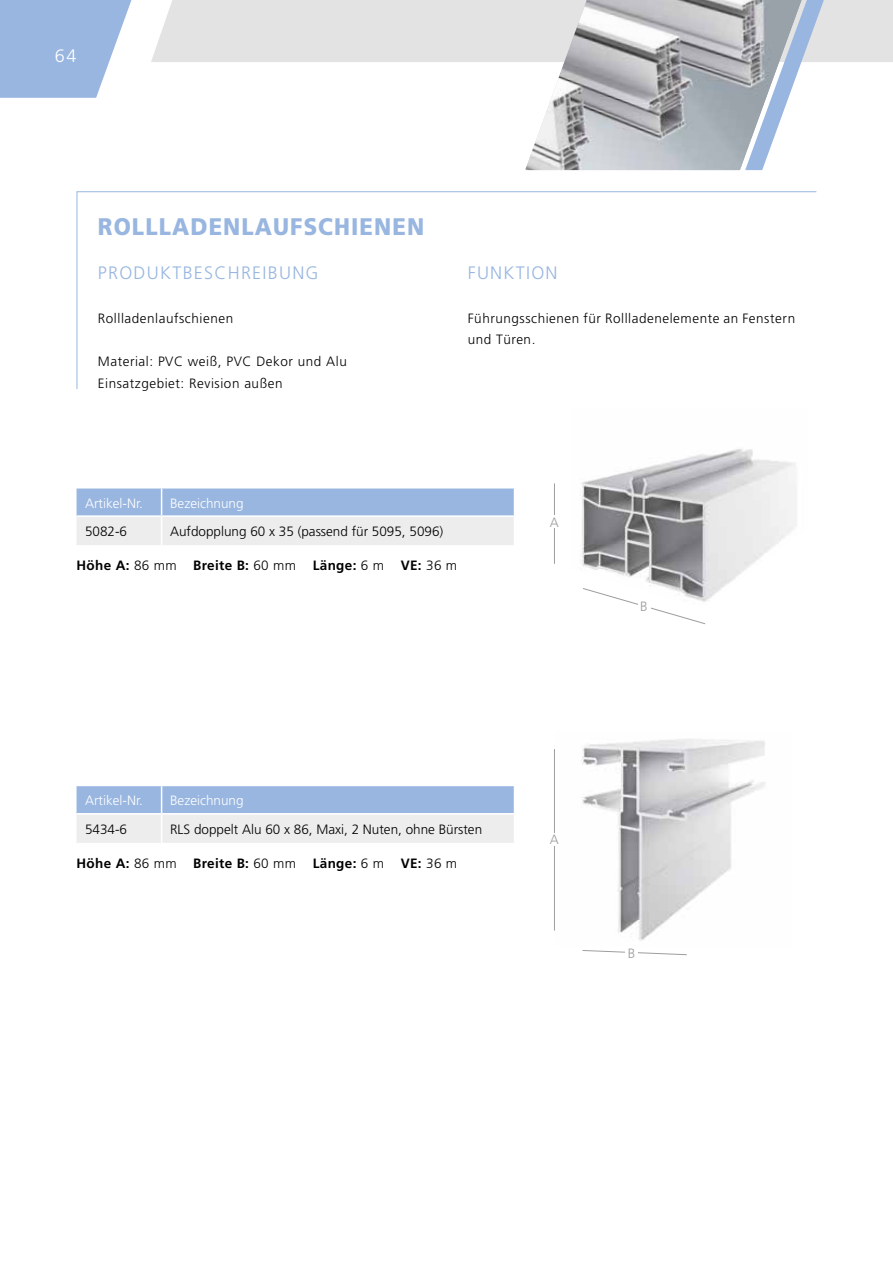
<style>
.page{position:relative;width:893px;height:1263px;background:#fff}
.page>*{position:absolute;margin:0;border:0;box-sizing:border-box;transform-origin:0 0}
.t1{font:900 24px "Frutiger";letter-spacing:.05em;color:#98b6e0;scale:.92 1}
.t2{font:300 18px "Frutiger";letter-spacing:.07em;color:#98b6e0}
.t3{font:300 18px "Frutiger";color:#fff}
.t4{font:300 13.5px/21.8px "Frutiger";letter-spacing:.04em;color:#000}
.t5{font:300 13.5px "Frutiger";color:#000}
.t6{font:700 13.5px "Frutiger";letter-spacing:.025em;color:#000}
.t7{font:300 13.5px "Frutiger";color:#fff}
.t8{font:300 13.5px "Frutiger";color:#9d9d9c}
.s1{font-weight:300}
</style>
<div class="page">
<div style="left:151px;top:0;width:742px;height:62px;background:#e3e3e3"></div>
<svg style="left:0;top:0;width:132px;height:98px;background:#a5bfe4"></svg>
<img style="left:581px;top:739px;width:184px;height:202px">
<svg style="left:76px;top:191px;width:741px;height:198px"></svg>
<svg style="left:77px;top:488px;width:438px;height:57px;background:#c6d4e7"></svg>
<svg style="left:77px;top:786px;width:437px;height:57px;background:#c5d3e7"></svg>
<img style="left:582px;top:449px;width:214px;height:152px">
<svg style="left:582px;top:950px;width:105px;height:5px"></svg>
<svg style="left:582px;top:588px;width:124px;height:36px"></svg>
<div style="left:625px;top:947px;width:13px;height:11px;background:#fff"></div>
<div style="left:638px;top:601px;width:12px;height:10px;background:#fff"></div>
<hr style="left:554px;top:483px;width:1px;height:81px;background:#9d9d9c">
<hr style="left:554px;top:749px;width:1px;height:181px;background:#9d9d9c">
<div style="left:548px;top:516px;width:13px;height:12px;background:#fff"></div>
<div style="left:548px;top:833px;width:13px;height:12px;background:#fff"></div>
<img style="left:525px;top:0;width:220px;height:170px">
<svg style="left:745px;top:0;width:79px;height:170px"></svg>
<h2 class="t3" style="left:55px;top:46px;width:23px">64</h2>
<h1 class="t1" style="left:98px;top:213px;width:356px">ROLLLADENLAUFSCHIENEN</h1>
<h2 class="t2" style="left:98px;top:263px;width:222px">PRODUKTBESCHREIBUNG</h2>
<p class="t4" style="left:98px;top:307px;width:137px">Rollladenlaufschienen</p>
<p class="t4" style="left:98px;top:351px;width:250px">Material: PVC weiß, PVC Dekor und Alu<br>Einsatzgebiet: Revision außen</p>
<h2 class="t2" style="left:468px;top:263px;width:91px">FUNKTION</h2>
<p class="t4" style="left:468px;top:307px;width:329px">Führungsschienen für Rollladenelemente an Fenstern und Türen.</p>
<p class="t7" style="left:85px;top:495px;width:59px">Artikel-Nr.</p>
<p class="t7" style="left:170px;top:495px;width:75px">Bezeichnung</p>
<p class="t4" style="left:85px;top:521px;width:44px">5082-6</p>
<p class="t5" style="left:170px;top:524px;width:275px">Aufdopplung 60 x 35 (passend für 5095, 5096)</p>
<p class="t6" style="left:77px;top:557px;width:382px">Höhe A: <span class="s1">86 mm</span> Breite B: <span class="s1">60 mm</span> Länge: <span class="s1">6 m</span> VE: <span class="s1">36 m</span></p>
<p class="t8" style="left:550px;top:515px;width:11px">A</p>
<p class="t8" style="left:640px;top:599px;width:9px">B</p>
<p class="t7" style="left:85px;top:793px;width:59px">Artikel-Nr.</p>
<p class="t7" style="left:170px;top:793px;width:75px">Bezeichnung</p>
<p class="t4" style="left:85px;top:818px;width:44px">5434-6</p>
<p class="t5" style="left:170px;top:822px;width:314px">RLS doppelt Alu 60 x 86, Maxi, 2 Nuten, ohne Bürsten</p>
<p class="t6" style="left:77px;top:855px;width:382px">Höhe A: <span class="s1">86 mm</span> Breite B: <span class="s1">60 mm</span> Länge: <span class="s1">6 m</span> VE: <span class="s1">36 m</span></p>
<p class="t8" style="left:550px;top:832px;width:11px">A</p>
<p class="t8" style="left:628px;top:945px;width:9px">B</p>
</div>
